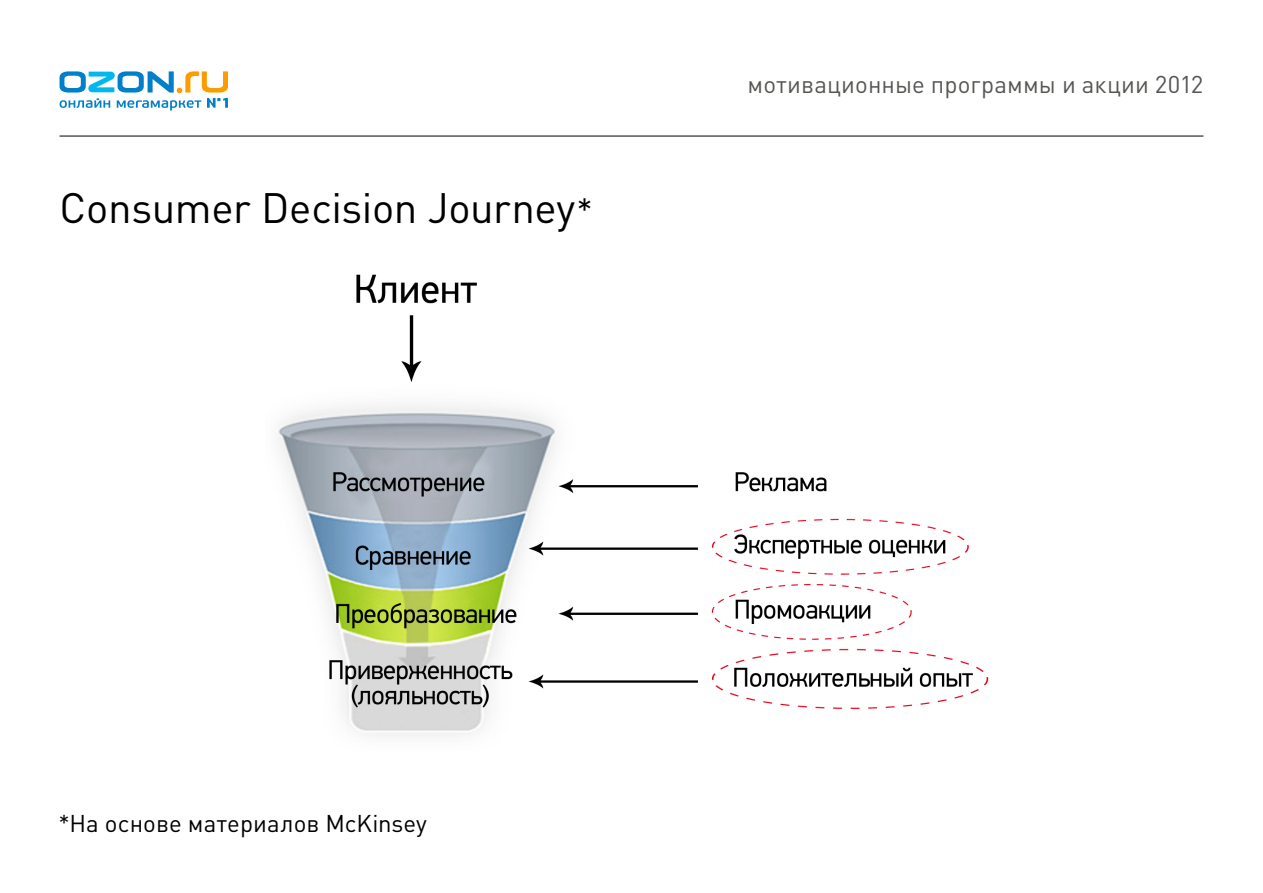
<style>
.page{position:relative;width:1263px;height:893px;background:#fff}
.page>*{position:absolute;margin:0;border:0;box-sizing:border-box;transform-origin:0 0}
.t1{font:42px "DIN Pro";letter-spacing:-.01em;color:#000}
.t2{font:24px "DIN Pro";letter-spacing:.005em;color:#575654}
.t3{font:24px "DIN Pro";letter-spacing:.005em;color:#000}
.s1{font-size:34.5px}
</style>
<div class="page">
<svg style="left:60px;top:71px;width:168px;height:40px"></svg>
<hr style="left:60px;top:135px;width:1143px;height:2px;background:#575654">
<img style="left:278px;top:274px;width:711px;height:463px">
<h1 class="t1" style="left:60px;top:180px;width:535px">Consumer Decision Journey<span class="s1">*</span></h1>
<p class="t2" style="left:747px;top:68px;width:457px">мотивационные программы и акции 2012</p>
<p class="t3" style="left:58px;top:807px;width:370px">*На основе материалов McKinsey</p>
</div>
